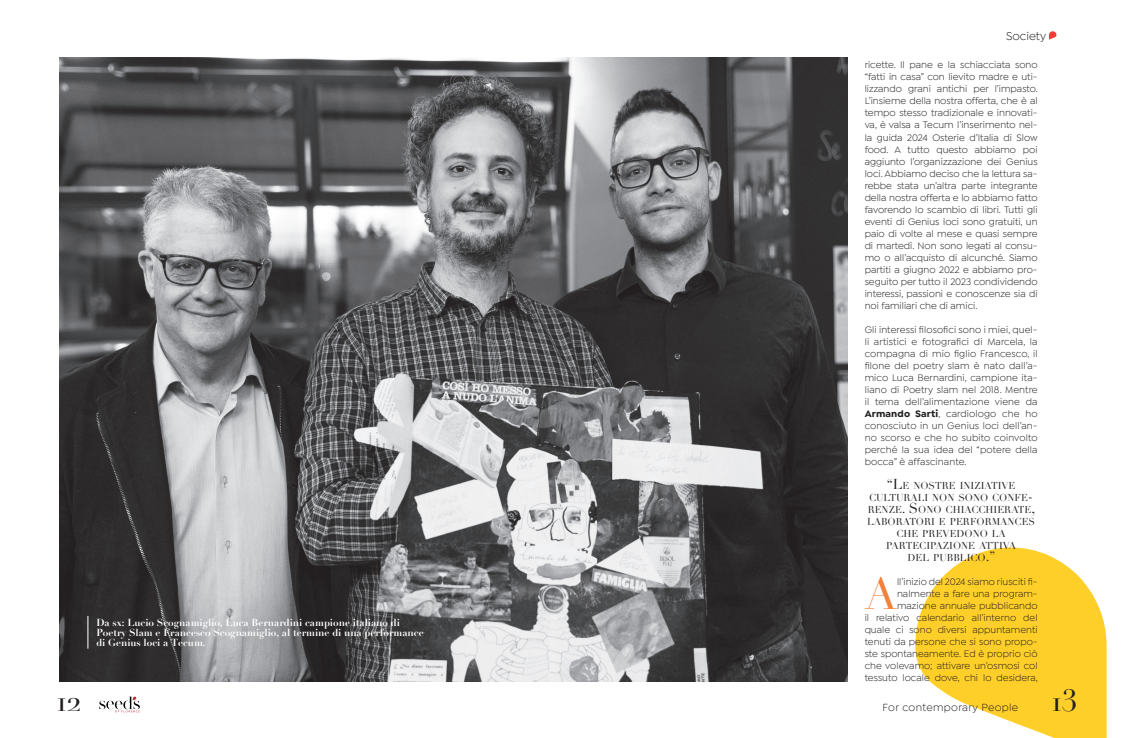
<style>
.page{position:relative;width:1134px;height:738px;background:#fff}
.page>*{position:absolute;margin:0;border:0;box-sizing:border-box;transform-origin:0 0}
.t1{font:43.7px "Didot";color:#f2813c}
.t2{font:30px "Didot";color:#231f20}
.t3{font:12px "Isidora Sans";color:#231f20}
.t4{font:11px "Isidora Sans";letter-spacing:.03em;color:#231f20}
.t5{font:10px/12px "Isidora Sans";color:#231f20;text-align:justify}
.t6{font:700 10px/10px "Didot";color:#fff}
.t7{font:9.8px/12px "Didot";color:#231f20;text-align:center}
.s1{font-weight:700}
.s2{font-size:14px}
.s3{font-size:13px}
</style>
<div class="page">
<svg style="left:915px;top:547px;width:192px;height:190px;fill:#ffcf29"></svg>
<svg style="left:99px;top:696px;width:41px;height:15px"></svg>
<svg style="left:1049px;top:31px;width:7px;height:9px"></svg>
<img style="left:60px;top:57px;width:788px;height:623px">
<hr style="left:87px;top:615px;width:2px;height:33px;background:#bcbdc0">
<p class="t6" style="left:96px;top:616px;width:329px">Da sx: Lucio Scognamiglio, Luca Bernardini campione italiano di<br>Poetry Slam e Francesco Scognamiglio, al termine di una performance di Genius loci a Tecum.</p>
<p class="t3" style="left:1006px;top:29px;width:41px">Society</p>
<p class="t5" style="left:865px;top:59px;width:175px">ricette. Il pane e la schiacciata sono “fatti in casa” con lievito madre e uti&shy;lizzando grani antichi per l’impasto.<br>L’insieme della nostra offerta, che è al tempo stesso tradizionale e innovati&shy;va, è valsa a Tecum l’inserimento nel&shy;la guida 2024 Osterie d’Italia di Slow food. A tutto questo abbiamo poi aggiunto l’organizzazione dei Genius loci. Abbiamo deciso che la lettura sa&shy;rebbe stata un’altra parte integrante della nostra offerta e lo abbiamo fatto favorendo lo scambio di libri. Tutti gli eventi di Genius loci sono gratuiti, un paio di volte al mese e quasi sempre di martedì. Non sono legati al consu&shy;mo o all’acquisto di alcunché. Siamo partiti a giugno 2022 e abbiamo pro&shy;seguito per tutto il 2023 condividendo interessi, passioni e conoscenze sia di noi familiari che di amici.</p>
<p class="t5" style="left:865px;top:323px;width:174px">Gli interessi filosofici sono i miei, quel&shy;li artistici e fotografici di Marcela, la compagna di mio figlio Francesco, il filone del poetry slam è nato dall’a&shy;mico Luca Bernardini, campione ita&shy;liano di Poetry slam nel 2018. Mentre il tema dell’alimentazione viene da <span class="s1">Armando Sarti</span>, cardiologo che ho conosciuto in un Genius loci dell’an&shy;no scorso e che ho subito coinvolto perché la sua idea del “potere della bocca” è affascinante.</p>
<p class="t7" style="left:867px;top:479px;width:170px"><span class="s2">“L</span>E NOSTRE INIZIATIVE<br>CULTURALI NON SONO CONFE<span class="s2">-<br></span>RENZE<span class="s2">. S</span> ONO CHIACCHIERATE<span class="s2">,<br></span>LABORATORI E PERFORMANCES<br>CHE PREVEDONO LA<br>PARTECIPAZIONE ATTIVA<br>DEL PUBBLICO<span class="s2">.</span><span class="s3">”</span></p>
<h1 class="t1" style="left:865px;top:567px;width:34px">A</h1>
<p class="t5" style="left:865px;top:575px;width:175px;text-align:right">ll’inizio del 2024 siamo riusciti fi&shy;nalmente a fare una program&shy;mazione annuale pubblicando<br>il relativo calendario all’interno del quale ci sono diversi appuntamenti tenuti da persone che si sono propo&shy;ste spontaneamente. Ed è proprio ciò che volevamo; attivare un’osmosi col tessuto locale dove, chi lo desidera,</p>
<h2 class="t2" style="left:57px;top:681px;width:26px">12</h2>
<p class="t4" style="left:882px;top:700px;width:137px">For contemporary People</p>
<h2 class="t2" style="left:1052px;top:681px;width:27px">13</h2>
</div>
